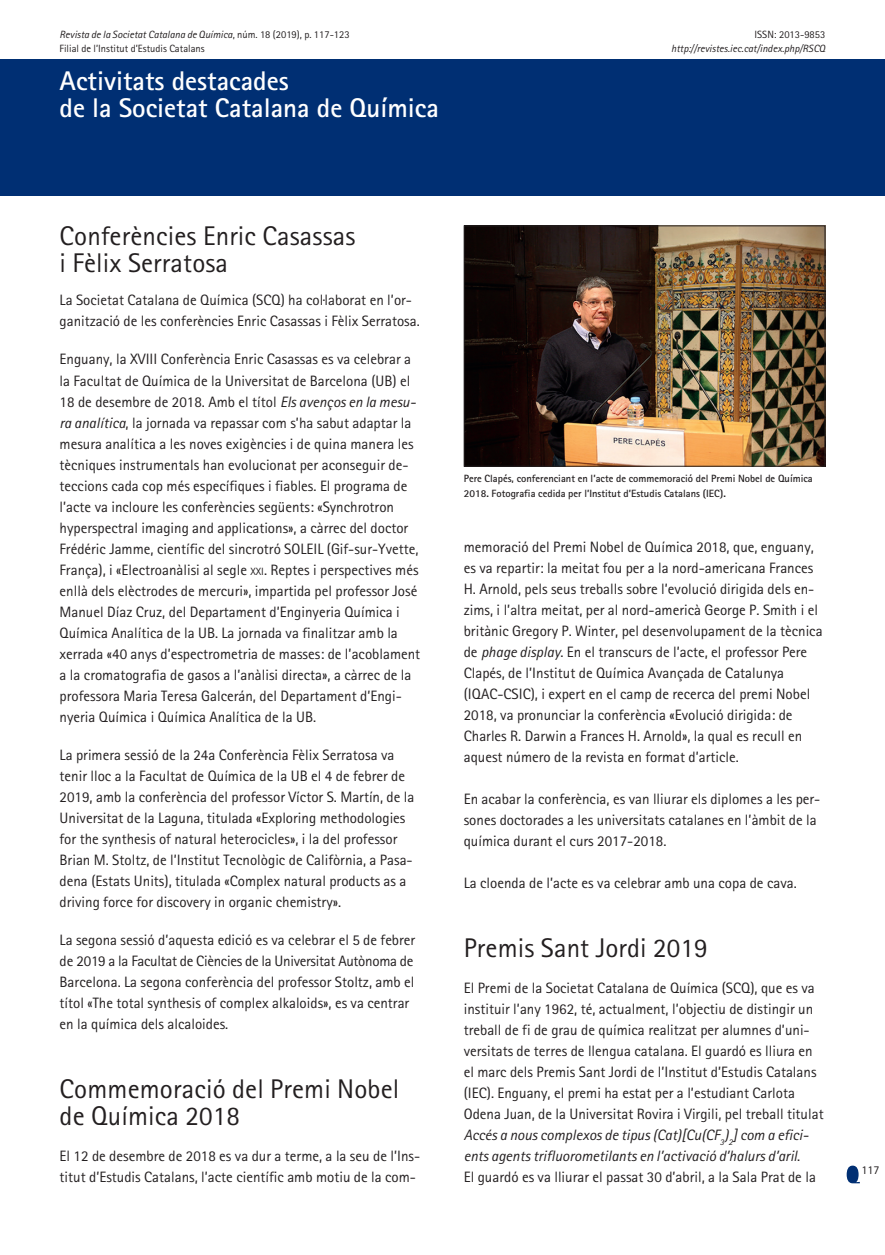
<style>
.page{position:relative;width:885px;height:1255px;background:#fff}
.page>*{position:absolute;margin:0;border:0;box-sizing:border-box;transform-origin:0 0}
.L1{font:27px/27px "Rotis Sans Serif Std";letter-spacing:.005em;color:#231f20}
.Titol{font:700 27px/27px "Rotis Sans Serif Std";color:#fff}
.Z-2col{font:15px/21px "Rotis Sans Serif Std";color:#231f20}
.t1{font:12px "Rotis Sans Serif Std";color:#231f20}
.Peus{font:700 10.5px/15px "Rotis Sans Serif Std";color:#231f20}
.t2{font:italic 10.5px "Rotis Sans Serif Std";color:#231f20}
.t3{font:10.5px "Rotis Sans Serif Std";color:#231f20}
.s1{font-style:normal}
.s2{font-style:italic}
.s3{font-size:10.5px}
</style>
<div class="page">
<svg style="left:846px;top:1165px;width:13px;height:18px"></svg>
<div style="left:0;top:60px;width:884px;height:136px;background:#002f73"></div>
<img style="left:466px;top:227px;width:357px;height:237px">
<div style="left:464px;top:225px;width:361px;height:241px;border:1px solid #231f20"></div>
<p class="t2" style="left:60px;top:28px;width:291px">Revista de la Societat Catalana de Química<span class="s1">, núm. 18 (2019), p. 117-123</span></p>
<p class="t3" style="left:754px;top:28px;width:72px">ISSN: 2013-9853</p>
<p class="t3" style="left:60px;top:42px;width:147px">Filial de l’Institut d’Estudis Catalans</p>
<p class="t2" style="left:671px;top:42px;width:156px">http://revistes.iec.cat/index.php/RSCQ</p>
<p class="Titol" style="left:60px;top:67px;width:381px">Activitats destacades<br>de la Societat Catalana de Química</p>
<p class="L1" style="left:60px;top:222px;width:297px">Conferències Enric Casassas i Fèlix Serratosa</p>
<p class="Z-2col" style="left:60px;top:290px;width:362px">La Societat Catalana de Química (SCQ) ha col·laborat en l’or&shy;ganització de les conferències Enric Casassas i Fèlix Serratosa.</p>
<p class="Z-2col" style="left:60px;top:349px;width:362px">Enguany, la XVIII Conferència Enric Casassas es va celebrar a la Facultat de Química de la Universitat de Barcelona (UB) el 18 de desembre de 2018. Amb el títol <span class="s2">Els avenços en la mesu&shy;ra analítica</span>, la jornada va repassar com s’ha sabut adaptar la mesura analítica a les noves exigències i de quina manera les tècniques instrumentals han evolucionat per aconseguir de&shy;teccions cada cop més específiques i fiables. El programa de l’acte va incloure les conferències següents: «Synchrotron hyperspectral imaging and applications», a càrrec del doctor Frédéric Jamme, científic del sincrotró SOLEIL (Gif-sur-Yvette, França), i «Electroanàlisi al segle <span class="s3">xxi</span>. Reptes i perspectives més enllà dels elèctrodes de mercuri», impartida pel professor José Manuel Díaz Cruz, del Departament d’Enginyeria Química i Química Analítica de la UB. La jornada va finalitzar amb la xerrada «40 anys d’espectrometria de masses: de l’acoblament a la cromatografia de gasos a l’anàlisi directa», a càrrec de la professora Maria Teresa Galcerán, del Departament d’Engi&shy;nyeria Química i Química Analítica de la UB.</p>
<p class="Z-2col" style="left:60px;top:744px;width:356px">La primera sessió de la 24a Conferència Fèlix Serratosa va tenir lloc a la Facultat de Química de la UB el 4 de febrer de 2019, amb la conferència del professor Víctor S. Martín, de la Universitat de la Laguna, titulada «Exploring methodologies for the synthesis of natural heterocicles», i la del professor Brian M. Stoltz, de l’Institut Tecnològic de Califòrnia, a Pasa&shy;dena (Estats Units), titulada «Complex natural products as a driving force for discovery in organic chemistry».</p>
<p class="Z-2col" style="left:60px;top:929px;width:357px">La segona sessió d’aquesta edició es va celebrar el 5 de febrer de 2019 a la Facultat de Ciències de la Universitat Autònoma de Barcelona. La segona conferència del professor Stoltz, amb el títol «The total synthesis of complex alkaloids», es va centrar en la química dels alcaloides.</p>
<p class="L1" style="left:60px;top:1075px;width:341px">Commemoració del Premi Nobel de Química 2018</p>
<p class="Z-2col" style="left:60px;top:1145px;width:362px">El 12 de desembre de 2018 es va dur a terme, a la seu de l’Ins&shy;titut d’Estudis Catalans, l’acte científic amb motiu de la com-</p>
<p class="Peus" style="left:464px;top:470px;width:350px">Pere Clapés, conferenciant en l’acte de commemoració del Premi Nobel de Química<br>2018. Fotografia cedida per l’Institut d’Estudis Catalans (IEC).</p>
<p class="Z-2col" style="left:464px;top:536px;width:360px">memoració del Premi Nobel de Química 2018, que, enguany, es va repartir: la meitat fou per a la nord-americana Frances H. Arnold, pels seus treballs sobre l’evolució dirigida dels en&shy;zims, i l’altra meitat, per al nord-americà George P. Smith i el britànic Gregory P. Winter, pel desenvolupament de la tècnica de <span class="s2">phage display</span>. En el transcurs de l’acte, el professor Pere Clapés, de l’Institut de Química Avançada de Catalunya (IQAC-CSIC), i expert en el camp de recerca del premi Nobel 2018, va pronunciar la conferència «Evolució dirigida: de Charles R. Darwin a Frances H. Arnold», la qual es recull en aquest número de la revista en format d’article.</p>
<p class="Z-2col" style="left:464px;top:788px;width:358px">En acabar la conferència, es van lliurar els diplomes a les per&shy;sones doctorades a les universitats catalanes en l’àmbit de la química durant el curs 2017-2018.</p>
<p class="Z-2col" style="left:464px;top:872px;width:334px">La cloenda de l’acte es va celebrar amb una copa de cava.</p>
<p class="L1" style="left:464px;top:934px;width:245px">Premis Sant Jordi 2019</p>
<p class="Z-2col" style="left:464px;top:977px;width:361px">El Premi de la Societat Catalana de Química (SCQ), que es va instituir l’any 1962, té, actualment, l’objectiu de distingir un treball de fi de grau de química realitzat per alumnes d’uni&shy;versitats de terres de llengua catalana. El guardó es lliura en el marc dels Premis Sant Jordi de l’Institut d’Estudis Catalans (IEC). Enguany, el premi ha estat per a l’estudiant Carlota Odena Juan, de la Universitat Rovira i Virgili, pel treball titulat <span class="s2">Accés a nous complexos de tipus (Cat)[Cu(CF</span><sub>3</sub><span class="s2">)</span><sub>2</sub><span class="s2">] com a efici&shy;ents agents trifluorometilants en l’activació d’halurs d’aril</span>.<br>El guardó es va lliurar el passat 30 d’abril, a la Sala Prat de la</p>
<p class="t1" style="left:861px;top:1162px;width:19px">117</p>
</div>
